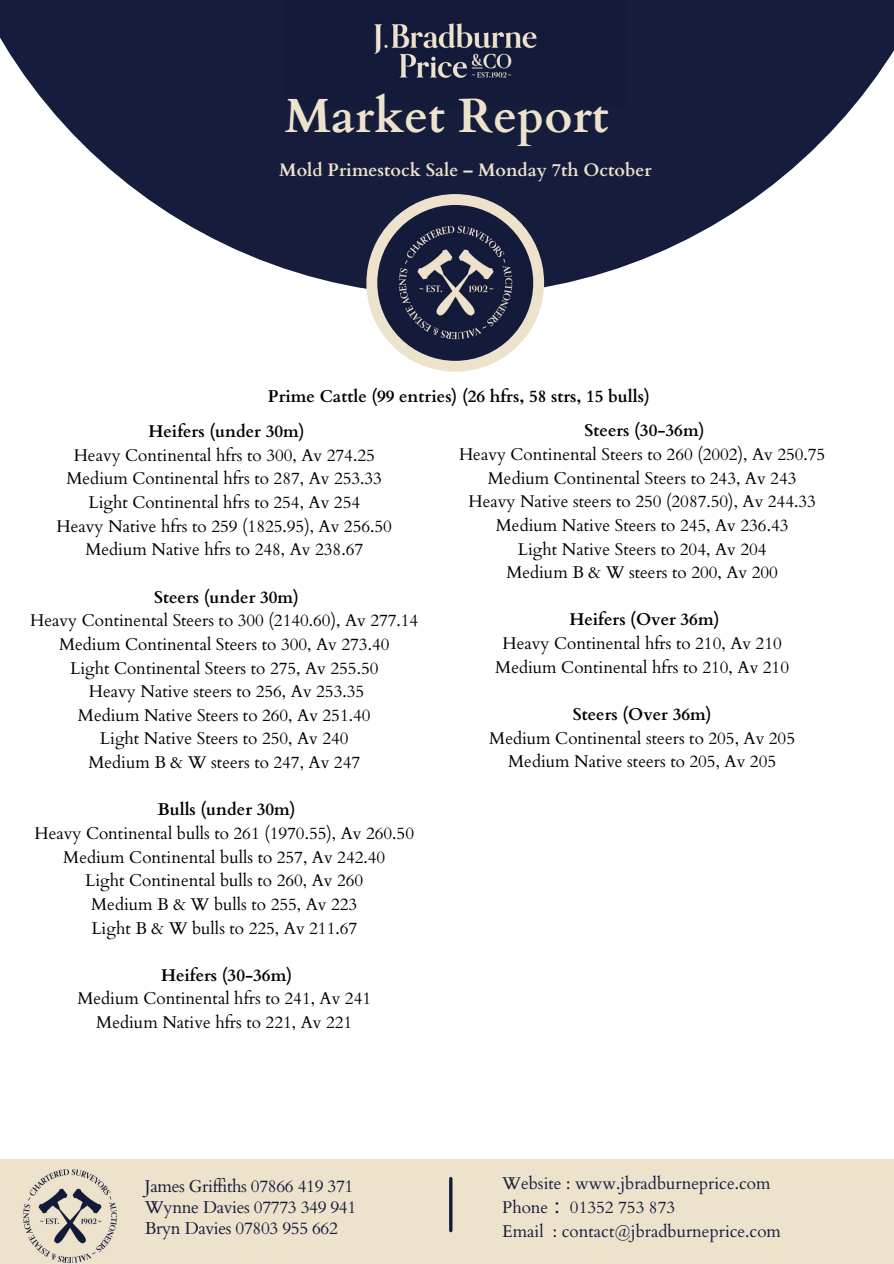
<style>
.page{position:relative;width:894px;height:1264px;background:#fff}
.page>*{position:absolute;margin:0;border:0;box-sizing:border-box;transform-origin:0 0}
.t1{font:700 48px "Cardo";color:#ede2cc}
.t2{font:700 18px "Cardo";color:#ede2cc}
.t3{font:17.25px "Cardo";letter-spacing:-.02em;color:#141a3a}
.t4{font:17.1px "Cardo";color:#000}
.t5{font:700 17.1px "Cardo";color:#000}
.t6{font:17.1px "Cardo";color:#141a3a}
.s1{font-family:"Noto Sans CJ Ksc"}
</style>
<div class="page">
<svg style="left:0;top:0;width:893px;height:295px;fill:#161c3c"></svg>
<svg style="left:366px;top:194px;width:178px;height:178px;background:#e8dec9"></svg>
<img style="left:377px;top:205px;width:156px;height:156px;border-radius:50%">
<div style="left:0;top:1159px;width:893px;height:104px;background:#ede2cc"></div>
<hr style="left:449px;top:1178px;width:3px;height:52px;background:#141a3a">
<img style="left:23px;top:1169px;width:94px;height:94px">
<img style="left:285px;top:0;width:340px;height:106px">
<p class="t1" style="left:284px;top:84px;width:325px">Market Report</p>
<p class="t2" style="left:279px;top:159px;width:373px">Mold Primestock Sale – Monday 7th October</p>
<p class="t5" style="left:268px;top:384px;width:383px">Prime Cattle (99 entries) (26 hfrs, 58 strs, 15 bulls)</p>
<p class="t5" style="left:148px;top:420px;width:157px">Heifers (under 30m)</p>
<p class="t4" style="left:74px;top:444px;width:302px">Heavy Continental hfrs to 300, Av 274.25</p>
<p class="t4" style="left:66px;top:467px;width:317px">Medium Continental hfrs to 287, Av 253.33</p>
<p class="t4" style="left:88px;top:491px;width:273px">Light Continental hfrs to 254, Av 254</p>
<p class="t4" style="left:57px;top:515px;width:337px">Heavy Native hfrs to 259 (1825.95), Av 256.50</p>
<p class="t4" style="left:85px;top:538px;width:279px">Medium Native hfrs to 248, Av 238.67</p>
<p class="t5" style="left:154px;top:585px;width:146px">Steers (under 30m)</p>
<p class="t4" style="left:30px;top:609px;width:389px">Heavy Continental Steers to 300 (2140.60), Av 277.14</p>
<p class="t4" style="left:59px;top:633px;width:332px">Medium Continental Steers to 300, Av 273.40</p>
<p class="t4" style="left:70px;top:656px;width:310px">Light Continental Steers to 275, Av 255.50</p>
<p class="t4" style="left:89px;top:680px;width:277px">Heavy Native steers to 256, Av 253.35</p>
<p class="t4" style="left:78px;top:704px;width:294px">Medium Native Steers to 260, Av 251.40</p>
<p class="t4" style="left:100px;top:727px;width:250px">Light Native Steers to 250, Av 240</p>
<p class="t4" style="left:88px;top:751px;width:273px">Medium B &amp; W steers to 247, Av 247</p>
<p class="t5" style="left:157px;top:798px;width:140px">Bulls (under 30m)</p>
<p class="t4" style="left:34px;top:822px;width:381px">Heavy Continental bulls to 261 (1970.55), Av 260.50</p>
<p class="t4" style="left:63px;top:845px;width:323px">Medium Continental bulls to 257, Av 242.40</p>
<p class="t4" style="left:85px;top:869px;width:279px">Light Continental bulls to 260, Av 260</p>
<p class="t4" style="left:91px;top:893px;width:267px">Medium B &amp; W bulls to 255, Av 223</p>
<p class="t4" style="left:91px;top:916px;width:267px">Light B &amp; W bulls to 225, Av 211.67</p>
<p class="t5" style="left:161px;top:963px;width:133px">Heifers (30-36m)</p>
<p class="t4" style="left:77px;top:987px;width:295px">Medium Continental hfrs to 241, Av 241</p>
<p class="t4" style="left:96px;top:1011px;width:257px">Medium Native hfrs to 221, Av 221</p>
<p class="t5" style="left:584px;top:419px;width:121px">Steers (30-36m)</p>
<p class="t4" style="left:459px;top:443px;width:367px">Heavy Continental Steers to 260 (2002), Av 250.75</p>
<p class="t4" style="left:487px;top:467px;width:310px">Medium Continental Steers to 243, Av 243</p>
<p class="t4" style="left:468px;top:490px;width:349px">Heavy Native steers to 250 (2087.50), Av 244.33</p>
<p class="t4" style="left:496px;top:514px;width:294px">Medium Native Steers to 245, Av 236.43</p>
<p class="t4" style="left:517px;top:537px;width:250px">Light Native Steers to 204, Av 204</p>
<p class="t4" style="left:506px;top:561px;width:273px">Medium B &amp; W steers to 200, Av 200</p>
<p class="t5" style="left:569px;top:608px;width:151px">Heifers (Over 36m)</p>
<p class="t4" style="left:502px;top:632px;width:281px">Heavy Continental hfrs to 210, Av 210</p>
<p class="t4" style="left:495px;top:656px;width:295px">Medium Continental hfrs to 210, Av 210</p>
<p class="t5" style="left:572px;top:703px;width:140px">Steers (Over 36m)</p>
<p class="t4" style="left:489px;top:726px;width:307px">Medium Continental steers to 205, Av 205</p>
<p class="t4" style="left:508px;top:750px;width:269px">Medium Native steers to 205, Av 205</p>
<p class="t3" style="left:145px;top:1174px;width:210px">James Griffiths 07866 419 371</p>
<p class="t3" style="left:145px;top:1195px;width:213px">Wynne Davies 07773 349 941</p>
<p class="t3" style="left:145px;top:1217px;width:194px">Bryn Davies 07803 955 662</p>
<p class="t6" style="left:502px;top:1172px;width:270px">Website : www.jbradburneprice.com</p>
<h2 class="t6" style="left:502px;top:1195px;width:174px">Phone <span class="s1">：</span>01352 753 873</h2>
<p class="t6" style="left:502px;top:1219px;width:280px">Email : contact@jbradburneprice.com</p>
</div>
